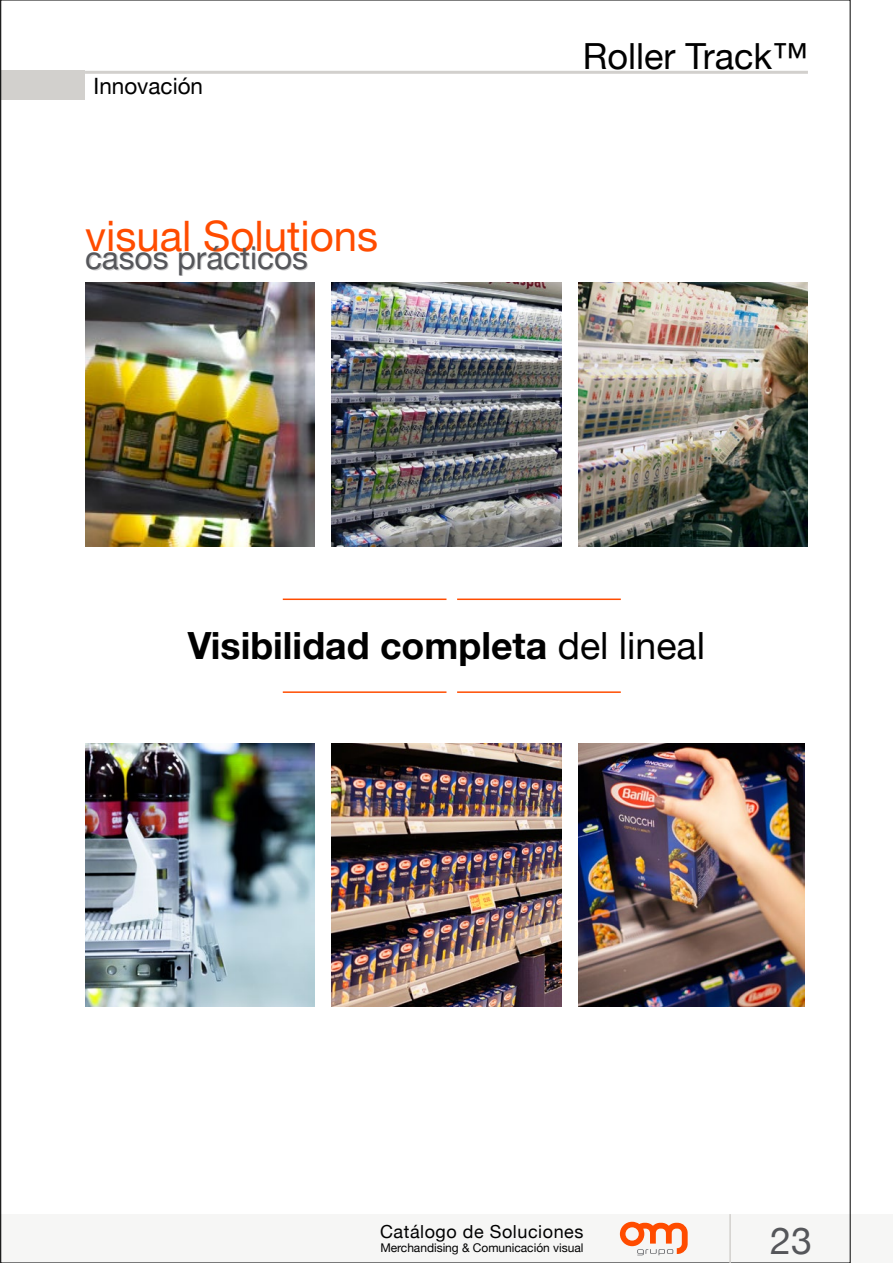
<style>
.page{position:relative;width:893px;height:1263px;background:#fff}
.page>*{position:absolute;margin:0;border:0;box-sizing:border-box;transform-origin:0 0}
.t1{font:42px "Helvetica Neue";color:#ff4c00}
.t2{font:700 37.5px "Helvetica Neue";color:#000}
.t3{font:37.5px "Helvetica Neue";color:#55565a}
.t4{font:36px "Helvetica Neue";color:#000}
.t5{font:31.5px "Helvetica Neue";color:#55565a}
.t6{font:22.5px "Helvetica Neue";color:#000}
.t7{font:18px "Helvetica Neue";letter-spacing:.03em;color:#000}
.t8{font:12px "Helvetica Neue";letter-spacing:-.005em;color:#000}
.s1{font-weight:400}
</style>
<div class="page">
<div style="left:0;top:1214px;width:893px;height:49px;background:#f6f6f5"></div>
<hr style="left:85px;top:71px;width:723px;height:3px;background:#d2d0cd">
<div style="left:0;top:71px;width:85px;height:29px;background:#d2d0cd"></div>
<hr style="left:729px;top:1214px;width:2px;height:49px;background:#d2d0cd">
<svg style="left:620px;top:1222px;width:68px;height:33px"></svg>
<img style="left:85px;top:283px;width:230px;height:263px">
<img style="left:332px;top:283px;width:229px;height:263px">
<img style="left:86px;top:743px;width:229px;height:263px">
<img style="left:578px;top:743px;width:226px;height:263px">
<img style="left:332px;top:743px;width:229px;height:263px">
<img style="left:578px;top:283px;width:230px;height:263px">
<hr style="left:283px;top:691px;width:163px;height:2px;background:#ff4c00">
<hr style="left:283px;top:598px;width:163px;height:2px;background:#ff4c00">
<hr style="left:457px;top:691px;width:164px;height:2px;background:#ff4c00">
<hr style="left:457px;top:598px;width:164px;height:2px;background:#ff4c00">
<h3 class="t6" style="left:94px;top:70px;width:111px">Innovación</h3>
<h1 class="t1" style="left:85px;top:206px;width:295px">visual Solutions</h1>
<h3 class="t5" style="left:86px;top:236px;width:224px">casos prácticos</h3>
<h3 class="t4" style="left:583px;top:30px;width:226px">Roller Track™</h3>
<h2 class="t2" style="left:188px;top:616px;width:519px">Visibilidad completa <span class="s1">del lineal</span></h2>
<h3 class="t7" style="left:380px;top:1218px;width:205px">Catálogo de Soluciones</h3>
<p class="t8" style="left:380px;top:1239px;width:205px">Merchandising &amp; Comunicación visual</p>
<h2 class="t3" style="left:770px;top:1213px;width:43px">23</h2>
</div>
